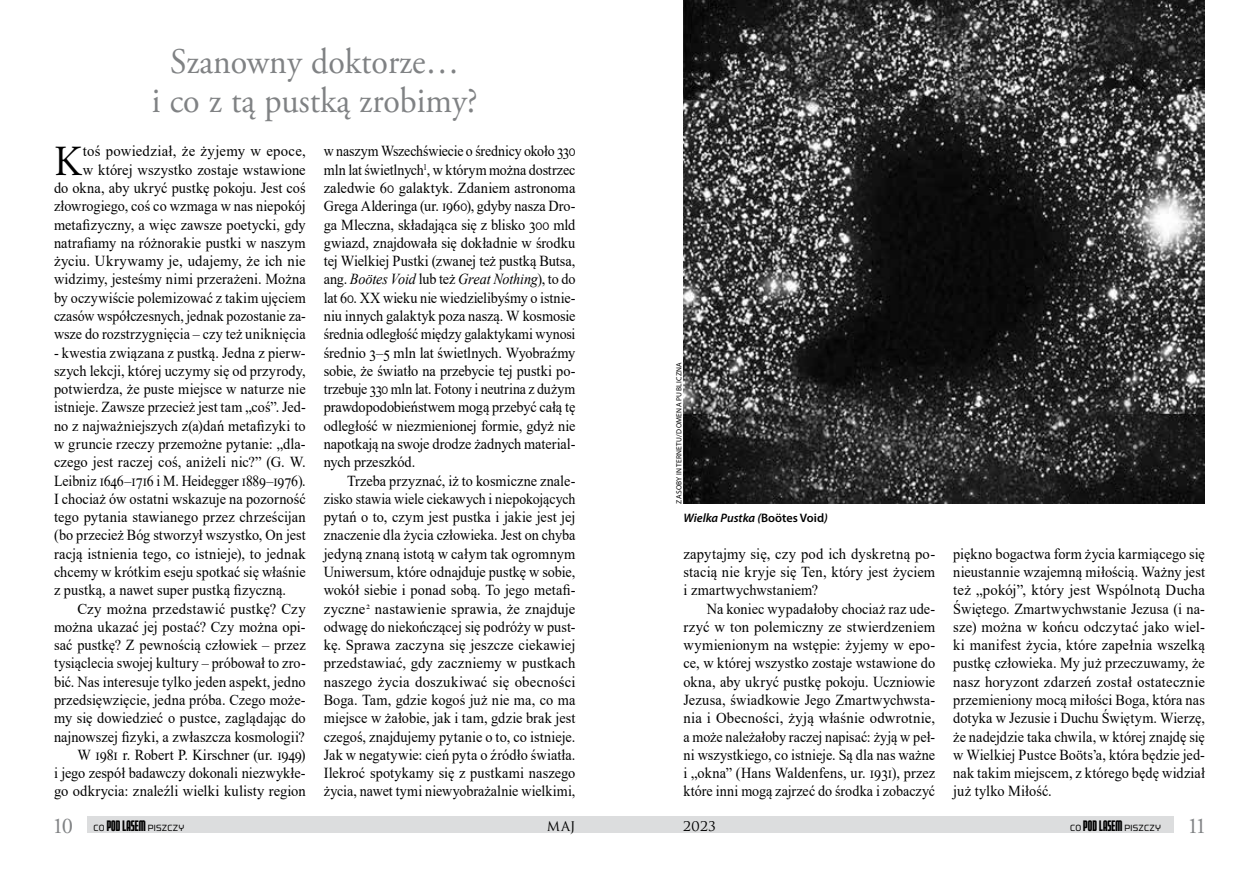
<style>
.page{position:relative;width:1259px;height:893px;background:#fff}
.page>*{position:absolute;margin:0;border:0;box-sizing:border-box;transform-origin:0 0}
.t1{font:42.75px "Adobe Garamond Pro";color:#000;scale:.94 1}
.t2{font:36px/39px "Adobe Garamond Pro";color:#808284;text-align:center;scale:.94 1}
.t3{font:22.5px "Adobe Garamond Pro";color:#808284}
.t4{font:15.3px/18.3px "Times New Roman";letter-spacing:.005em;color:#000;text-align:justify;scale:.94 1}
.t5{font:15.3px/18.3px "Times New Roman";letter-spacing:.005em;color:#000;text-align:right}
.t6{font:15.3px/18.3px "Times New Roman";letter-spacing:.005em;color:#000;text-align:justify;scale:.91 1}
.t7{font:15.3px/18.3px "Times New Roman";letter-spacing:.005em;color:#000;text-align:justify;scale:.93 1}
.t8{font:15.3px/18.3px "Times New Roman";letter-spacing:.005em;color:#000;text-align:justify;scale:.96 1}
.t9{font:15.3px "Trajan Pro";letter-spacing:.015em;color:#000;scale:.94 1}
.t10{font:italic 600 12.3px "Myriad Pro";color:#000}
.t11{font:9px "Morgan Big";letter-spacing:.03em;color:#000;scale:.94 1}
.t12{font:7.5px "Myriad Pro";letter-spacing:.04em;color:#000}
.s1{font-style:italic}
.s2{font-style:normal}
.s3{font-family:"Morgan Tower Four";font-size:15.3px}
</style>
<div class="page">
<div style="left:87px;top:817px;width:544px;height:16px;background:#dcddde"></div>
<div style="left:629px;top:817px;width:545px;height:16px;background:#dcddde"></div>
<img style="left:683px;top:0;width:522px;height:504px">
<h2 class="t2" style="left:152px;top:43px;width:348px">Szanowny doktorze…<br>i co z tą pustką zrobimy?</h2>
<p class="t5" style="left:54px;top:142px;width:253px">toś powiedział, że żyjemy w epoce,<br>w której wszystko zostaje wstawione<br>do okna, aby ukryć pustkę pokoju. Jest coś złowrogiego, coś co wzmaga w nas niepokój metafizyczny, a więc zawsze poetycki, gdy natrafiamy na różnorakie pustki w naszym życiu. Ukrywamy je, udajemy, że ich nie widzimy, jesteśmy nimi przerażeni. Można by oczywiście polemizować z takim ujęciem czasów współczesnych, jednak pozostanie za&shy;wsze do rozstrzygnięcia – czy też uniknięcia</p>
<p class="t4" style="left:54px;top:343px;width:269px">- kwestia związana z pustką. Jedna z pierw&shy;szych lekcji, której uczymy się od przyrody, potwierdza, że puste miejsce w naturze nie istnieje. Zawsze przecież jest tam „coś”. Jed&shy;no z najważniejszych z(a)dań metafizyki to w gruncie rzeczy przemożne pytanie: „dla&shy;czego jest raczej coś, aniżeli nic?” (G. W.<br>Leibniz 1646–1716 i M. Heidegger 1889–1976).<br>I chociaż ów ostatni wskazuje na pozorność tego pytania stawianego przez chrześcijan (bo przecież Bóg stworzył wszystko, On jest racją istnienia tego, co istnieje), to jednak chcemy w krótkim eseju spotkać się właśnie z pustką, a nawet super pustką fizyczną.</p>
<p class="t5" style="left:54px;top:599px;width:253px">Czy można przedstawić pustkę? Czy można ukazać jej postać? Czy można opi&shy;sać pustkę? Z pewnością człowiek – przez tysiąclecia swojej kultury – próbował to zro&shy;bić. Nas interesuje tylko jeden aspekt, jedno przedsięwzięcie, jedna próba. Czego może&shy;my się dowiedzieć o pustce, zaglądając do najnowszej fizyki, a zwłaszcza kosmologii?<br>W 1981 r. Robert P. Kirschner (ur. 1949)<br>i jego zespół badawczy dokonali niezwykłe&shy;go odkrycia: znaleźli wielki kulisty region</p>
<h1 class="t1" style="left:54px;top:136px;width:30px">K</h1>
<p class="t6" style="left:324px;top:142px;width:278px">w naszym Wszechświecie o średnicy około 330 mln lat świetlnych<sup>1</sup>, w którym można dostrzec zaledwie 60 galaktyk. Zdaniem astronoma Grega Alderinga (ur. 1960), gdyby nasza Dro&shy;ga Mleczna, składająca się z blisko 300 mld gwiazd, znajdowała się dokładnie w środku tej Wielkiej Pustki (zwanej też pustką Butsa, ang. <span class="s1">Boötes Void</span> lub też <span class="s1">Great Nothing</span>), to do lat 60. XX wieku nie wiedzielibyśmy o istnie&shy;niu innych galaktyk poza naszą. W kosmosie średnia odległość między galaktykami wynosi średnio 3–5 mln lat świetlnych. Wyobraźmy sobie, że światło na przebycie tej pustki po&shy;trzebuje 330 mln lat. Fotony i neutrina z dużym prawdopodobieństwem mogą przebyć całą tę odległość w niezmienionej formie, gdyż nie napotkają na swoje drodze żadnych material&shy;nych przeszkód.</p>
<p class="t7" style="left:324px;top:471px;width:272px;text-indent:23px">Trzeba przyznać, iż to kosmiczne znale&shy;zisko stawia wiele ciekawych i niepokojących pytań o to, czym jest pustka i jakie jest jej znaczenie dla życia człowieka. Jest on chyba jedyną znaną istotą w całym tak ogromnym Uniwersum, które odnajduje pustkę w sobie, wokół siebie i ponad sobą. To jego metafi&shy;zyczne<sup>2</sup> nastawienie sprawia, że znajduje odwagę do niekończącej się podróży w pust&shy;kę. Sprawa zaczyna się jeszcze ciekawiej przedstawiać, gdy zaczniemy w pustkach naszego życia doszukiwać się obecności Boga. Tam, gdzie kogoś już nie ma, co ma miejsce w żałobie, jak i tam, gdzie brak jest czegoś, znajdujemy pytanie o to, co istnieje.<br>Jak w negatywie: cień pyta o źródło światła.<br>Ilekroć spotykamy się z pustkami naszego życia, nawet tymi niewyobrażalnie wielkimi,</p>
<p class="t12" style="left:674px;top:504px;width:143px;rotate:-90deg">ZASOBY INTERNETU/DOMENA PUBLICZNA</p>
<p class="t10" style="left:683px;top:510px;width:146px">Wielka Pustka (<span class="s2">Boötes Void</span>)</p>
<p class="t8" style="left:683px;top:544px;width:264px">zapytajmy się, czy pod ich dyskretną po&shy;stacią nie kryje się Ten, który jest życiem i zmartwychwstaniem?</p>
<p class="t4" style="left:683px;top:599px;width:269px;text-indent:23px">Na koniec wypadałoby chociaż raz ude&shy;rzyć w ton polemiczny ze stwierdzeniem wymienionym na wstępie: żyjemy w epo&shy;ce, w której wszystko zostaje wstawione do okna, aby ukryć pustkę pokoju. Uczniowie Jezusa, świadkowie Jego Zmartwychwsta&shy;nia i Obecności, żyją właśnie odwrotnie, a może należałoby raczej napisać: żyją w peł&shy;ni wszystkiego, co istnieje. Są dla nas ważne i „okna” (Hans Waldenfens, ur. 1931), przez które inni mogą zajrzeć do środka i zobaczyć</p>
<p class="t4" style="left:953px;top:544px;width:269px">piękno bogactwa form życia karmiącego się nieustannie wzajemną miłością. Ważny jest też „pokój”, który jest Wspólnotą Ducha Świętego. Zmartwychwstanie Jezusa (i na&shy;sze) można w końcu odczytać jako wiel&shy;ki manifest życia, które zapełnia wszelką pustkę człowieka. My już przeczuwamy, że nasz horyzont zdarzeń został ostatecznie przemieniony mocą miłości Boga, która nas dotyka w Jezusie i Duchu Świętym. Wierzę, że nadejdzie taka chwila, w której znajdę się w Wielkiej Pustce Boöts’a, która będzie jed&shy;nak takim miejscem, z którego będę widział już tylko Miłość.</p>
<h3 class="t3" style="left:54px;top:812px;width:21px">10</h3>
<p class="t11" style="left:94px;top:821px;width:98px">CO <span class="s3">POD LASEM</span> PISZCZY</p>
<p class="t9" style="left:547px;top:815px;width:32px">maj</p>
<p class="t9" style="left:683px;top:815px;width:37px">2023</p>
<p class="t11" style="left:1070px;top:821px;width:98px">CO <span class="s3">POD LASEM</span> PISZCZY</p>
<h3 class="t3" style="left:1189px;top:812px;width:17px">11</h3>
</div>
